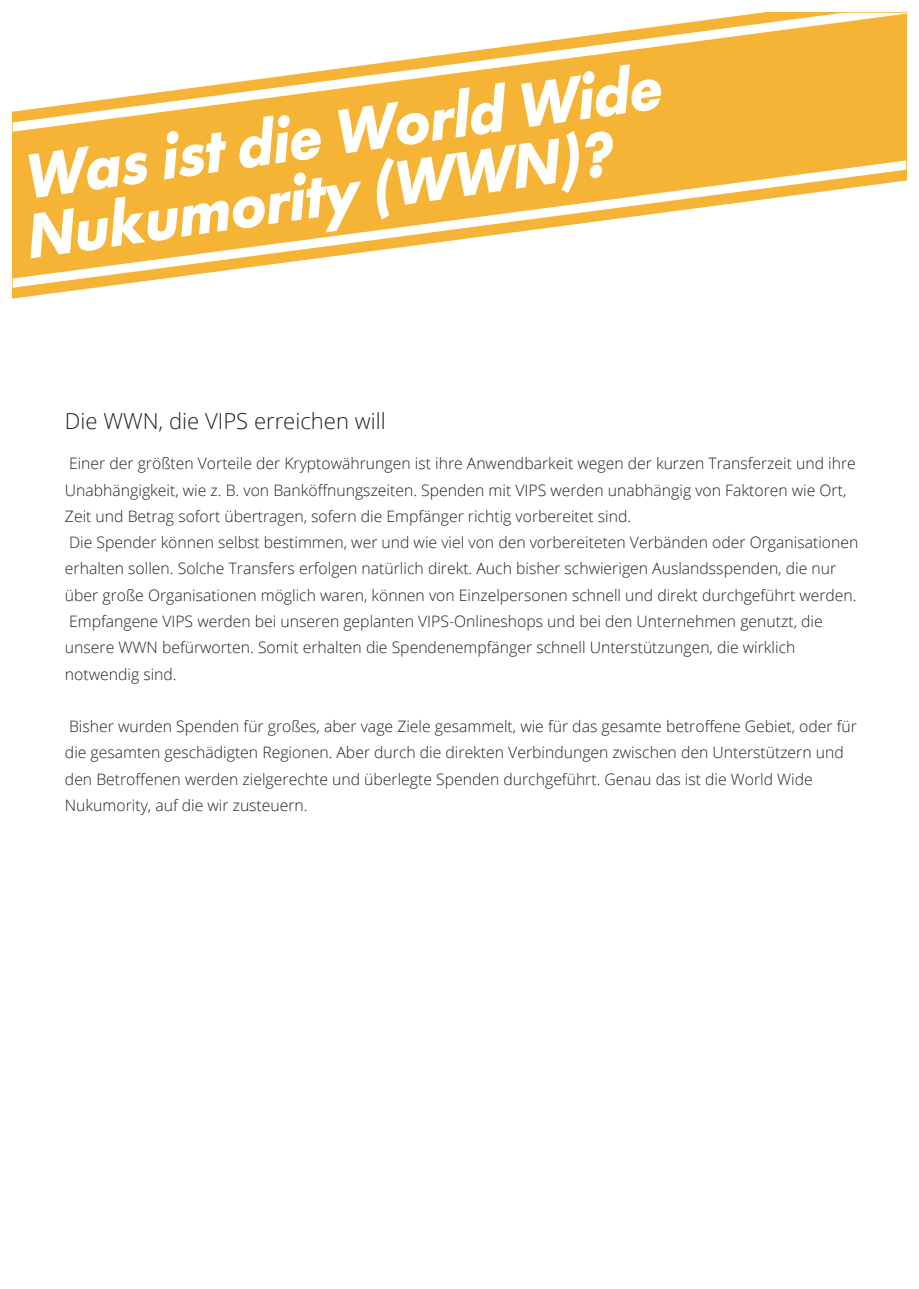
<style>
.page{position:relative;width:919px;height:1289px;background:#fff}
.page>*{position:absolute;margin:0;border:0;box-sizing:border-box;transform-origin:0 0}
.t1{font:italic 700 65.55px/59.2px "Futura";color:#fff;scale:.93 1}
.t2{font:300 22.05px "Open Sans";color:#231f20}
.t3{font:300 15.75px/26.2px "Open Sans";color:#231f20}
</style>
<div class="page">
<svg style="left:13px;top:13px;width:893px;height:275px;fill:#f5b436"></svg>
<h1 class="t1" style="left:12px;top:144px;width:701px;rotate:-8deg">Was ist die World Wide<br>Nukumority (WWN)?</h1>
<h2 class="t2" style="left:65px;top:406px;width:322px">Die WWN, die VIPS erreichen will</h2>
<p class="t3" style="left:65px;top:450px;width:795px">Einer der größten Vorteile der Kryptowährungen ist ihre Anwendbarkeit wegen der kurzen Transferzeit und ihre Unabhängigkeit, wie z. B. von Banköffnungszeiten. Spenden mit VIPS werden unabhängig von Faktoren wie Ort, Zeit und Betrag sofort übertragen, sofern die Empfänger richtig vorbereitet sind.<br>Die Spender können selbst bestimmen, wer und wie viel von den vorbereiteten Verbänden oder Organisationen erhalten sollen. Solche Transfers erfolgen natürlich direkt. Auch bisher schwierigen Auslandsspenden, die nur über große Organisationen möglich waren, können von Einzelpersonen schnell und direkt durchgeführt werden.<br>Empfangene VIPS werden bei unseren geplanten VIPS-Onlineshops und bei den Unternehmen genutzt, die unsere WWN befürworten. Somit erhalten die Spendenempfänger schnell Unterstützungen, die wirklich notwendig sind.</p>
<p class="t3" style="left:65px;top:712px;width:793px">Bisher wurden Spenden für großes, aber vage Ziele gesammelt, wie für das gesamte betroffene Gebiet, oder für die gesamten geschädigten Regionen. Aber durch die direkten Verbindungen zwischen den Unterstützern und den Betroffenen werden zielgerechte und überlegte Spenden durchgeführt. Genau das ist die World Wide Nukumority, auf die wir zusteuern.</p>
</div>
